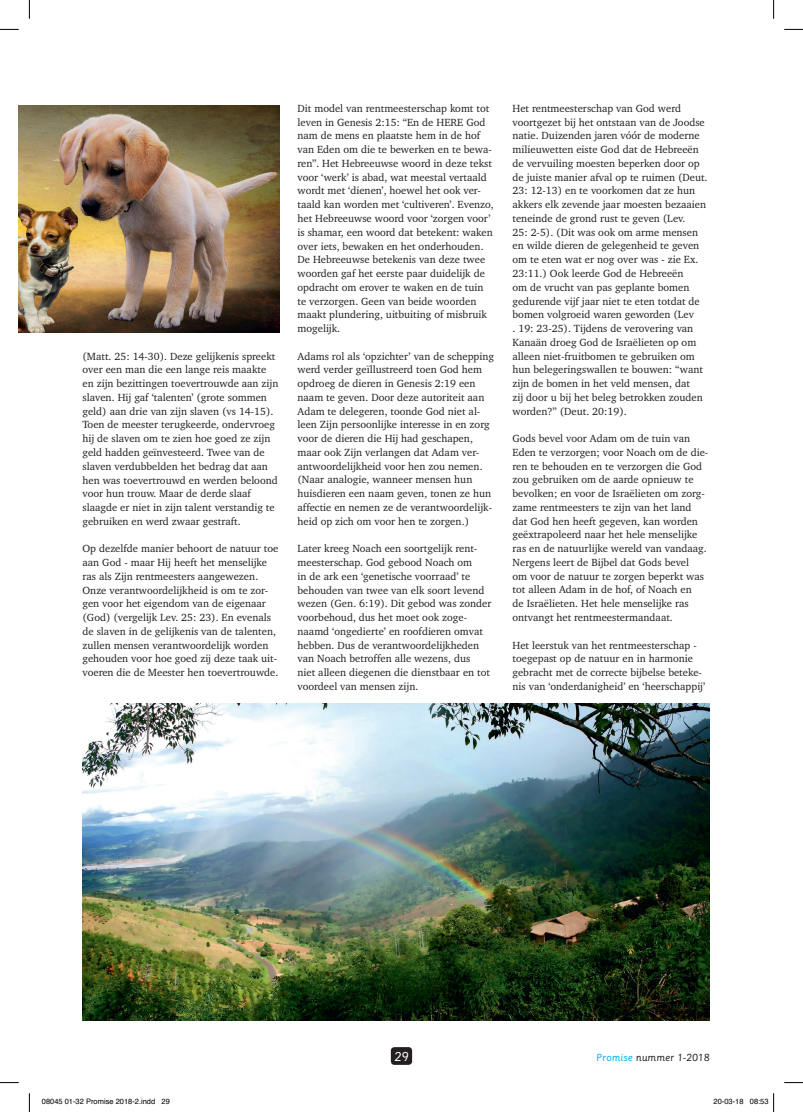
<style>
.page{position:relative;width:803px;height:1112px;background:#fff}
.page>*{position:absolute;margin:0;border:0;box-sizing:border-box;transform-origin:0 0}
.t1{font:12.5px "Sassoon Primary";color:#fff}
.t2{font:10.62px/13.8px "Charter IT Cby BT";color:#231f20}
.t3{font:10px "Sassoon Primary";color:#231f20}
.t4{font:7.5px "Helvetica";color:#000}
.s1{color:#00ade9}
</style>
<div class="page">
<div style="left:391px;top:1046px;width:21px;height:18px;background:#231f20;border-radius:4px"></div>
<img style="left:19px;top:105px;width:261px;height:227px">
<img style="left:83px;top:703px;width:627px;height:316px">
<svg style="left:0;top:29px;width:19px;height:1px"></svg>
<svg style="left:784px;top:29px;width:19px;height:1px"></svg>
<svg style="left:0;top:1082px;width:19px;height:1px"></svg>
<svg style="left:784px;top:1082px;width:19px;height:1px"></svg>
<svg style="left:29px;top:0;width:1px;height:19px"></svg>
<svg style="left:29px;top:1093px;width:1px;height:18px"></svg>
<svg style="left:773px;top:0;width:1px;height:19px"></svg>
<svg style="left:773px;top:1093px;width:1px;height:18px"></svg>
<p class="t2" style="left:83px;top:349px;width:197px">(Matt. 25: 14-30). Deze gelijkenis spreekt over een man die een lange reis maakte en zijn bezittingen toevertrouwde aan zijn slaven. Hij gaf ‘talenten’ (grote sommen geld) aan drie van zijn slaven (vs 14-15).<br>Toen de meester terugkeerde, ondervroeg hij de slaven om te zien hoe goed ze zijn geld hadden geïnvesteerd. Twee van de slaven verdubbelden het bedrag dat aan hen was toevertrouwd en werden beloond voor hun trouw. Maar de derde slaaf slaagde er niet in zijn talent verstandig te gebruiken en werd zwaar gestraft.</p>
<p class="t2" style="left:83px;top:541px;width:197px">Op dezelfde manier behoort de natuur toe aan God - maar Hij heeft het menselijke ras als Zijn rentmeesters aangewezen.<br>Onze verantwoordelijkheid is om te zor&shy;gen voor het eigendom van de eigenaar (God) (vergelijk Lev. 25: 23). En evenals de slaven in de gelijkenis van de talenten, zullen mensen verantwoordelijk worden gehouden voor hoe goed zij deze taak uit&shy;voeren die de Meester hen toevertrouwde.</p>
<p class="t2" style="left:297px;top:101px;width:198px">Dit model van rentmeesterschap komt tot leven in Genesis 2:15: “En de HERE God nam de mens en plaatste hem in de hof van Eden om die te bewerken en te bewa&shy;ren”. Het Hebreeuwse woord in deze tekst voor ‘werk’ is abad, wat meestal vertaald wordt met ‘dienen’, hoewel het ook ver&shy;taald kan worden met ‘cultiveren’. Evenzo, het Hebreeuwse woord voor ‘zorgen voor’ is shamar, een woord dat betekent: waken over iets, bewaken en het onderhouden.<br>De Hebreeuwse betekenis van deze twee woorden gaf het eerste paar duidelijk de opdracht om erover te waken en de tuin te verzorgen. Geen van beide woorden maakt plundering, uitbuiting of misbruik mogelijk.</p>
<p class="t2" style="left:297px;top:349px;width:198px">Adams rol als ‘opzichter’ van de schepping werd verder geïllustreerd toen God hem opdroeg de dieren in Genesis 2:19 een naam te geven. Door deze autoriteit aan Adam te delegeren, toonde God niet al&shy;leen Zijn persoonlijke interesse in en zorg voor de dieren die Hij had geschapen, maar ook Zijn verlangen dat Adam ver&shy;antwoordelijkheid voor hen zou nemen. (Naar analogie, wanneer mensen hun huisdieren een naam geven, tonen ze hun affectie en nemen ze de verantwoordelijk&shy;heid op zich om voor hen te zorgen.)</p>
<p class="t2" style="left:297px;top:541px;width:196px">Later kreeg Noach een soortgelijk rent&shy;meesterschap. God gebood Noach om<br>in de ark een ‘genetische voorraad’ te behouden van twee van elk soort levend wezen (Gen. 6:19). Dit gebod was zonder voorbehoud, dus het moet ook zoge&shy;naamd ‘ongedierte’ en roofdieren omvat hebben. Dus de verantwoordelijkheden van Noach betroffen alle wezens, dus<br>niet alleen diegenen die dienstbaar en tot voordeel van mensen zijn.</p>
<p class="t2" style="left:512px;top:101px;width:197px">Het rentmeesterschap van God werd voortgezet bij het ontstaan van de Joodse natie. Duizenden jaren vóór de moderne milieuwetten eiste God dat de Hebreeën de vervuiling moesten beperken door op de juiste manier afval op te ruimen (Deut.<br>23: 12-13) en te voorkomen dat ze hun akkers elk zevende jaar moesten bezaaien teneinde de grond rust te geven (Lev.<br>25: 2-5). (Dit was ook om arme mensen en wilde dieren de gelegenheid te geven om te eten wat er nog over was - zie Ex.<br>23:11.) Ook leerde God de Hebreeën<br>om de vrucht van pas geplante bomen gedurende vijf jaar niet te eten totdat de bomen volgroeid waren geworden (Lev<br>. 19: 23-25). Tijdens de verovering van Kanaän droeg God de Israëlieten op om alleen niet-fruitbomen te gebruiken om hun belegeringswallen te bouwen: “want zijn de bomen in het veld mensen, dat<br>zij door u bij het beleg betrokken zouden worden?” (Deut. 20:19).</p>
<p class="t2" style="left:512px;top:431px;width:197px">Gods bevel voor Adam om de tuin van Eden te verzorgen; voor Noach om de die&shy;ren te behouden en te verzorgen die God zou gebruiken om de aarde opnieuw te bevolken; en voor de Israëlieten om zorg&shy;zame rentmeesters te zijn van het land dat God hen heeft gegeven, kan worden geëxtrapoleerd naar het hele menselijke ras en de natuurlijke wereld van vandaag.<br>Nergens leert de Bijbel dat Gods bevel<br>om voor de natuur te zorgen beperkt was tot alleen Adam in de hof, of Noach en<br>de Israëlieten. Het hele menselijke ras ontvangt het rentmeestermandaat.</p>
<p class="t2" style="left:512px;top:637px;width:194px">Het leerstuk van het rentmeesterschap - toegepast op de natuur en in harmonie gebracht met de correcte bijbelse beteke&shy;nis van ‘onderdanigheid’ en ‘heerschappij’</p>
<p class="t1" style="left:394px;top:1048px;width:16px">29</p>
<p class="t3" style="left:596px;top:1051px;width:115px"><span class="s1">Promise</span> nummer 1-2018</p>
<p class="t4" style="left:42px;top:1095px;width:129px">08045 01-32 Promise 2018-2.indd 29</p>
<p class="t4" style="left:713px;top:1095px;width:57px">20-03-18 08:53</p>
</div>
